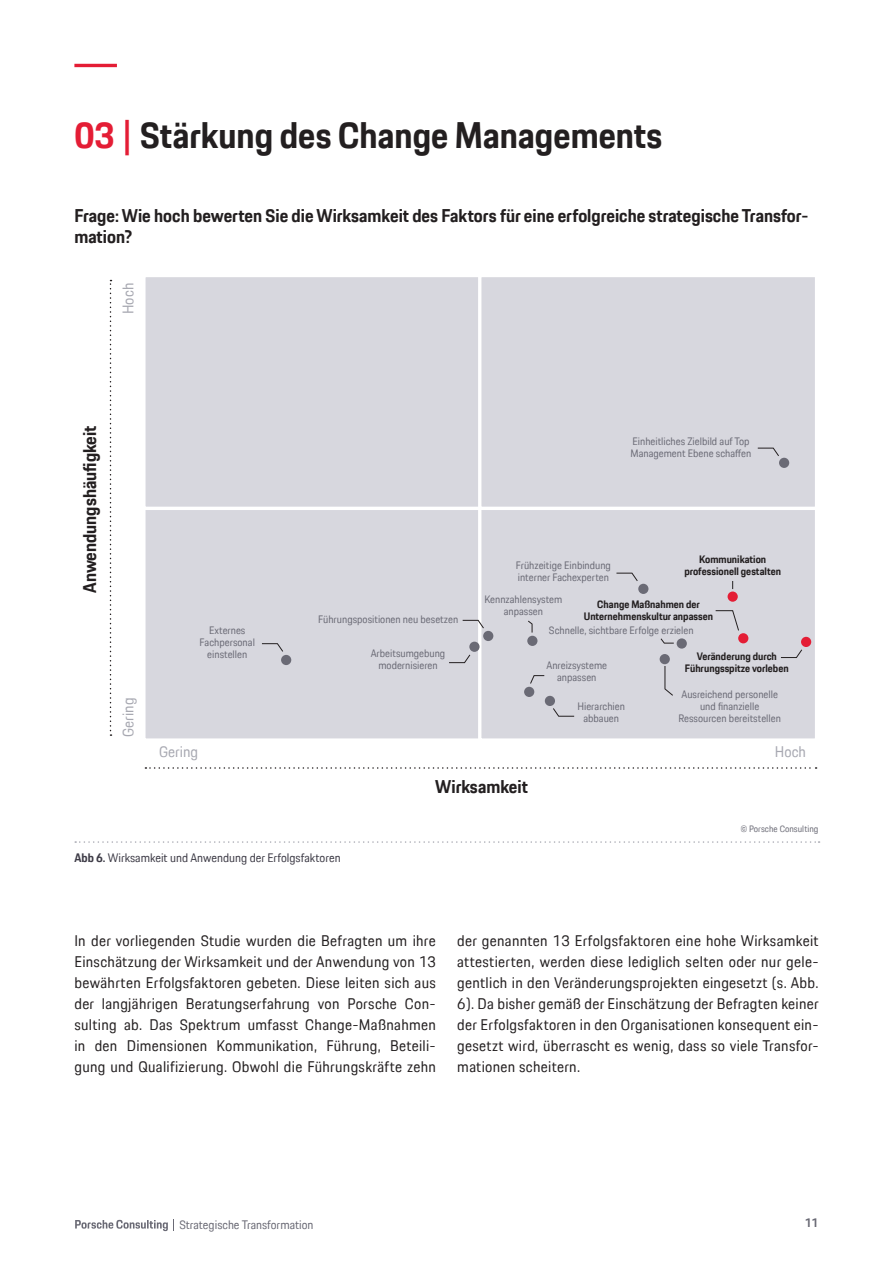
<style>
.page{position:relative;width:893px;height:1263px;background:#fff}
.page>*{position:absolute;margin:0;border:0;box-sizing:border-box;transform-origin:0 0}
.t1{font:700 36px "Porsche Next TT";color:#231f20}
.t2{font:700 18px/21px "Porsche Next TT";color:#231f20}
.t3{font:15px/21px "Porsche Next TT";letter-spacing:.02em;color:#231f20;text-align:justify}
.t4{font:15px "Porsche Next TT";color:#a7a8b1}
.t5{font:12px "Porsche Next TT";color:#3e3c47}
.t6{font:12px "Porsche Next TT";color:#6a6a75}
.t7{font:700 12px "Porsche Next TT";color:#6a6a75}
.t8{font:10.5px/12px "Porsche Next TT";color:#6a6a75;text-align:center}
.t9{font:700 10.5px/12px "Porsche Next TT";color:#231f20;text-align:center}
.t10{font:9px "Porsche Next TT";color:#6a6a75}
.s1{color:#e41d35}
.s2{font-weight:700}
</style>
<div class="page">
<hr style="left:74px;top:64px;width:43px;height:3px;background:#e41d35">
<svg style="left:75px;top:1219px;width:99px;height:12px"></svg>
<svg style="left:75px;top:841px;width:745px;height:2px"></svg>
<div style="left:142px;top:506px;width:340px;height:236px;background:#d7d7de;border:3px solid #fff"></div>
<div style="left:478px;top:506px;width:340px;height:236px;background:#d7d7de;border:3px solid #fff"></div>
<div style="left:142px;top:274px;width:340px;height:236px;background:#d7d7de;border:3px solid #fff"></div>
<div style="left:478px;top:274px;width:340px;height:236px;background:#d7d7de;border:3px solid #fff"></div>
<svg style="left:145px;top:767px;width:672px;height:2px"></svg>
<svg style="left:110px;top:280px;width:1px;height:456px"></svg>
<div style="left:779px;top:458px;width:10px;height:10px;background:#6a6a75;border-radius:50%"></div>
<div style="left:638px;top:584px;width:10px;height:10px;background:#6a6a75;border-radius:50%"></div>
<div style="left:728px;top:591px;width:10px;height:11px;background:#e41d35;border-radius:50%"></div>
<div style="left:801px;top:637px;width:10px;height:10px;background:#e41d35;border-radius:50%"></div>
<div style="left:738px;top:633px;width:10px;height:10px;background:#e41d35;border-radius:50%"></div>
<div style="left:677px;top:638px;width:10px;height:11px;background:#6a6a75;border-radius:50%"></div>
<div style="left:660px;top:654px;width:10px;height:10px;background:#6a6a75;border-radius:50%"></div>
<div style="left:527px;top:636px;width:10px;height:10px;background:#6a6a75;border-radius:50%"></div>
<div style="left:483px;top:631px;width:10px;height:10px;background:#6a6a75;border-radius:50%"></div>
<div style="left:469px;top:642px;width:11px;height:10px;background:#6a6a75;border-radius:50%"></div>
<div style="left:524px;top:687px;width:10px;height:10px;background:#6a6a75;border-radius:50%"></div>
<div style="left:545px;top:696px;width:10px;height:10px;background:#6a6a75;border-radius:50%"></div>
<div style="left:281px;top:655px;width:10px;height:10px;background:#6a6a75;border-radius:50%"></div>
<svg style="left:757px;top:447px;width:22px;height:9px"></svg>
<svg style="left:616px;top:572px;width:22px;height:9px"></svg>
<svg style="left:660px;top:638px;width:14px;height:6px"></svg>
<svg style="left:715px;top:610px;width:24px;height:21px"></svg>
<svg style="left:664px;top:666px;width:9px;height:30px"></svg>
<svg style="left:781px;top:649px;width:21px;height:9px"></svg>
<svg style="left:262px;top:643px;width:21px;height:9px"></svg>
<svg style="left:462px;top:620px;width:22px;height:9px"></svg>
<svg style="left:449px;top:654px;width:22px;height:9px"></svg>
<svg style="left:530px;top:675px;width:15px;height:9px"></svg>
<svg style="left:553px;top:708px;width:22px;height:9px"></svg>
<svg style="left:528px;top:620px;width:5px;height:13px"></svg>
<h1 class="t1" style="left:74px;top:111px;width:589px"><span class="s1">03 |</span> Stärkung des Change Managements</h1>
<p class="t2" style="left:74px;top:205px;width:735px">Frage: Wie hoch bewerten Sie die Wirksamkeit des Faktors für eine erfolgreiche strategische Transfor&shy;mation?</p>
<p class="t4" style="left:118px;top:314px;width:33px;rotate:-90deg">Hoch</p>
<p class="t2" style="left:79px;top:593px;width:169px;rotate:-90deg">Anwendungshäufigkeit</p>
<p class="t4" style="left:118px;top:737px;width:41px;rotate:-90deg">Gering</p>
<p class="t8" style="left:200px;top:624px;width:57px">Externes<br>Fachpersonal einstellen</p>
<p class="t8" style="left:631px;top:435px;width:122px;text-align:left">Einheitliches Zielbild auf Top<br>Management Ebene schaffen</p>
<p class="t8" style="left:318px;top:613px;width:141px">Führungspositionen neu besetzen</p>
<p class="t8" style="left:371px;top:647px;width:76px">Arbeitsumgebung modernisieren</p>
<p class="t9" style="left:684px;top:553px;width:98px">Kommunikation professionell gestalten</p>
<p class="t9" style="left:584px;top:598px;width:131px">Change Maßnahmen der<br>Unternehmenskultur anpassen</p>
<p class="t8" style="left:549px;top:625px;width:146px">Schnelle, sichtbare Erfolge erzielen</p>
<p class="t8" style="left:546px;top:660px;width:62px">Anreizsysteme anpassen</p>
<p class="t8" style="left:678px;top:689px;width:104px">Ausreichend personelle und finanzielle<br>Ressourcen bereitstellen</p>
<p class="t8" style="left:516px;top:560px;width:97px;text-align:left">Frühzeitige Einbindung interner Fachexperten</p>
<p class="t8" style="left:484px;top:593px;width:79px">Kennzahlensystem anpassen</p>
<p class="t9" style="left:685px;top:650px;width:105px">Veränderung durch<br>Führungsspitze vorleben</p>
<p class="t8" style="left:577px;top:701px;width:49px">Hierarchien abbauen</p>
<p class="t4" style="left:159px;top:742px;width:41px">Gering</p>
<p class="t4" style="left:775px;top:742px;width:33px">Hoch</p>
<p class="t2" style="left:435px;top:776px;width:94px">Wirksamkeit</p>
<p class="t10" style="left:741px;top:822px;width:79px">© Porsche Consulting</p>
<p class="t5" style="left:74px;top:850px;width:268px"><span class="s2">Abb 6.</span> Wirksamkeit und Anwendung der Erfolgsfaktoren</p>
<p class="t3" style="left:74px;top:930px;width:363px">In der vorliegenden Studie wurden die Befragten um ihre Einschätzung der Wirksamkeit und der Anwendung von 13 bewährten Erfolgsfaktoren gebeten. Diese leiten sich aus der langjährigen Beratungserfahrung von Porsche Con&shy;sulting ab. Das Spektrum umfasst Change-Maßnahmen in den Dimensionen Kommunikation, Führung, Beteili&shy;gung und Qualifizierung. Obwohl die Führungskräfte zehn</p>
<p class="t3" style="left:457px;top:930px;width:363px">der genannten 13 Erfolgsfaktoren eine hohe Wirksamkeit attestierten, werden diese lediglich selten oder nur gele&shy;gentlich in den Veränderungsprojekten eingesetzt (s. Abb.<br>6). Da bisher gemäß der Einschätzung der Befragten keiner der Erfolgsfaktoren in den Organisationen konsequent ein&shy;gesetzt wird, überrascht es wenig, dass so viele Transfor&shy;mationen scheitern.</p>
<p class="t6" style="left:179px;top:1216px;width:136px">Strategische Transformation</p>
<p class="t7" style="left:805px;top:1215px;width:15px">11</p>
</div>
